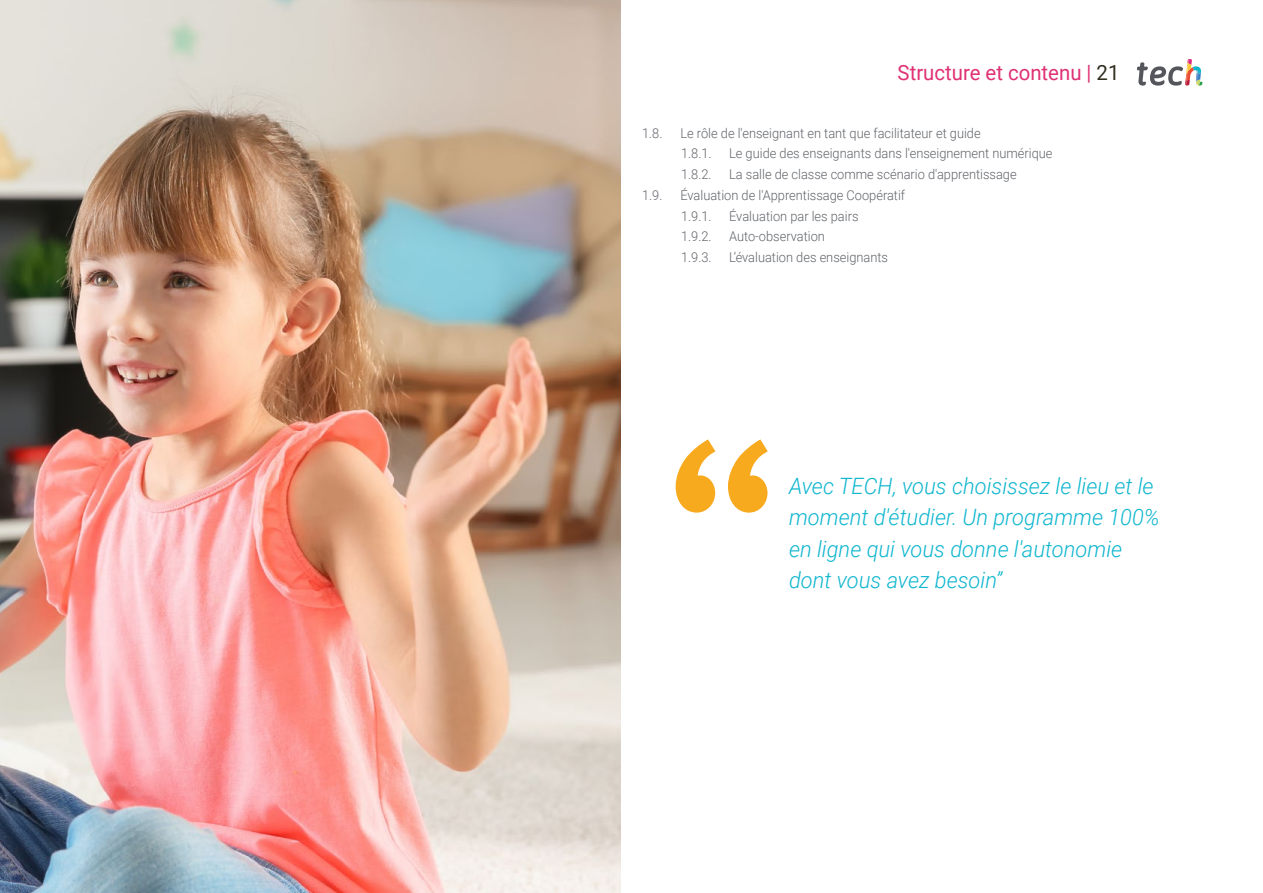
<style>
.page{position:relative;width:1263px;height:893px;background:#fff}
.page>*{position:absolute;margin:0;border:0;box-sizing:border-box;transform-origin:0 0}
.t1{font:italic 300 22.5px/31.5px "Roboto";color:#0fb6cf}
.t2{font:21px "Roboto";color:#df3174}
.t3{font:300 13.5px/20.7px "Roboto";color:#61646a;scale:.95 1}
.s1{color:#312e20}
</style>
<div class="page">
<svg style="left:676px;top:439px;width:92px;height:74px"></svg>
<img style="left:0;top:0;width:621px;height:893px">
<svg style="left:1137px;top:59px;width:65px;height:27px"></svg>
<h2 class="t2" style="left:898px;top:57px;width:223px">Structure et contenu | <span class="s1">21</span></h2>
<p class="t3" style="left:642px;top:122px;width:23px">1.8.</p>
<p class="t3" style="left:680px;top:122px;width:318px">Le rôle de l'enseignant en tant que facilitateur et guide<br>1.8.1.</p>
<p class="t3" style="left:729px;top:143px;width:342px">Le guide des enseignants dans l'enseignement numérique</p>
<p class="t3" style="left:681px;top:164px;width:34px">1.8.2.</p>
<p class="t3" style="left:729px;top:164px;width:304px">La salle de classe comme scénario d'apprentissage</p>
<p class="t3" style="left:642px;top:184px;width:23px">1.9.</p>
<p class="t3" style="left:680px;top:184px;width:238px">Évaluation de l'Apprentissage Coopératif<br>1.9.1.</p>
<p class="t3" style="left:729px;top:205px;width:138px">Évaluation par les pairs</p>
<p class="t3" style="left:681px;top:226px;width:34px">1.9.2.</p>
<p class="t3" style="left:729px;top:226px;width:102px">Auto-observation</p>
<p class="t3" style="left:681px;top:247px;width:34px">1.9.3.</p>
<p class="t3" style="left:729px;top:247px;width:169px">L’évaluation des enseignants</p>
<h1 class="t1" style="left:789px;top:469px;width:372px">Avec TECH, vous choisissez le lieu et le moment d'étudier. Un programme 100% en ligne qui vous donne l'autonomie dont vous avez besoin”</h1>
</div>
